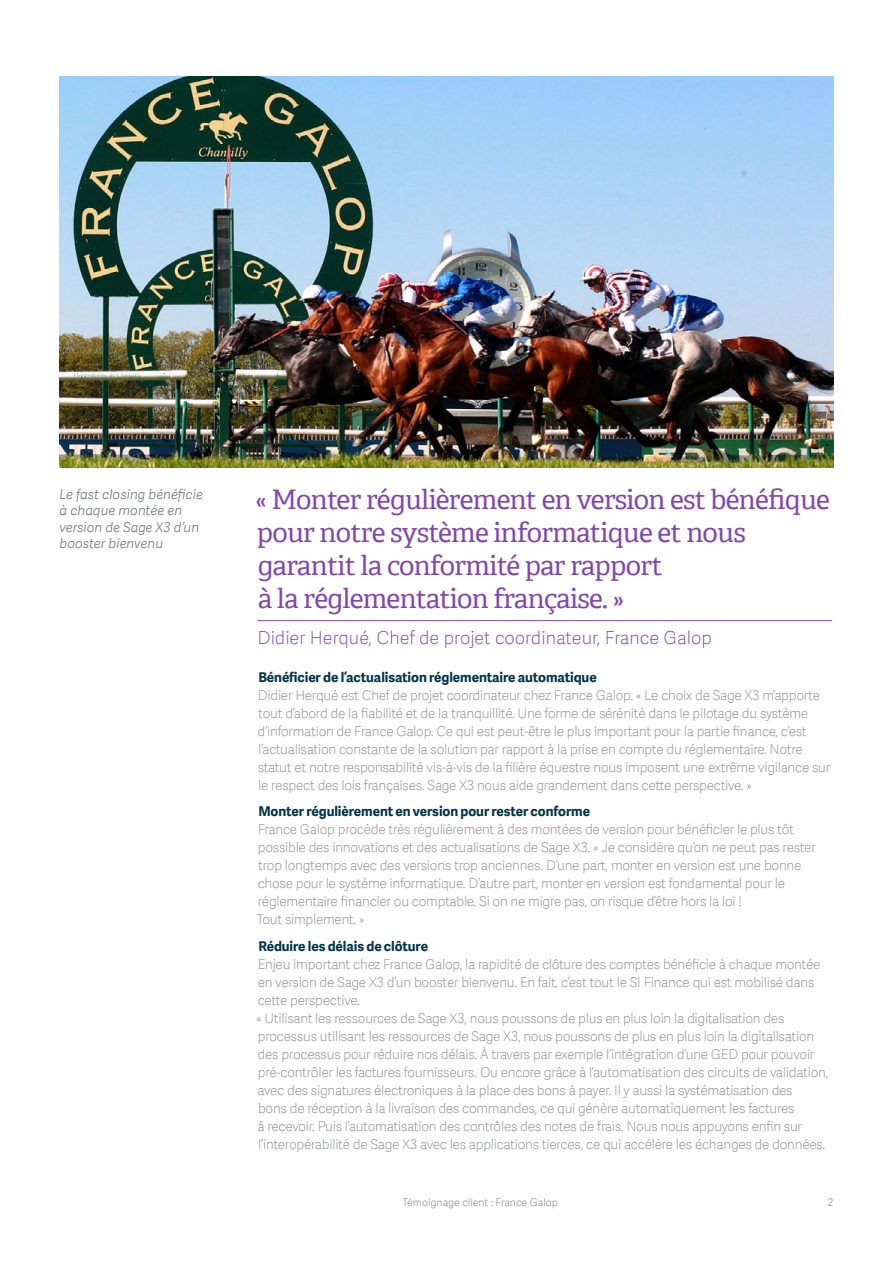
<style>
.page{position:relative;width:893px;height:1263px;background:#fff}
.page>*{position:absolute;margin:0;border:0;box-sizing:border-box;transform-origin:0 0}
.t1{font:27px/33px "Adelle SAGE";letter-spacing:-.025em;color:#8246af}
.t2{font:18px "Adelle Sans SAGE Th";color:#8246af}
.t3{font:13.5px/18px "Adelle Sans SAGE Th";letter-spacing:-.02em;color:#888b8d}
.t4{font:700 13.5px "Adelle Sans SAGE";letter-spacing:-.005em;color:#003349}
.t5{font:italic 13.5px/16.2px "Adelle Sans SAGE Lt";color:#75787b}
.t6{font:10.5px "Adelle Sans SAGE Th";color:#75787b}
.t7{font:10.5px "Adelle Sans SAGE Lt";color:#888b8d}
</style>
<div class="page">
<img style="left:60px;top:77px;width:774px;height:391px">
<hr style="left:258px;top:620px;width:574px;height:1px;background:#8246af">
<p class="t5" style="left:60px;top:486px;width:145px">Le fast closing bénéficie à chaque montée en version de Sage X3 d’un booster bienvenu</p>
<h1 class="t1" style="left:255px;top:482px;width:576px">« Monter régulièrement en version est bénéfique pour notre système informatique et nous garantit la conformité par rapport<br>à la réglementation française. »</h1>
<h2 class="t2" style="left:257px;top:625px;width:456px">Didier Herqué, Chef de projet coordinateur, France Galop</h2>
<p class="t4" style="left:258px;top:667px;width:340px">Bénéficier de l’actualisation réglementaire automatique</p>
<p class="t3" style="left:258px;top:686px;width:574px">Didier Herqué est Chef de projet coordinateur chez France Galop. « Le choix de Sage X3 m’apporte tout d’abord de la fiabilité et de la tranquillité. Une forme de sérénité dans le pilotage du système d’information de France Galop. Ce qui est peut-être le plus important pour la partie finance, c’est l’actualisation constante de la solution par rapport à la prise en compte du réglementaire. Notre statut et notre responsabilité vis-à-vis de la filière équestre nous imposent une extrême vigilance sur le respect des lois françaises. Sage X3 nous aide grandement dans cette perspective. »</p>
<p class="t4" style="left:258px;top:802px;width:333px">Monter régulièrement en version pour rester conforme</p>
<p class="t3" style="left:257px;top:820px;width:561px">France Galop procède très régulièrement à des montées de version pour bénéficier le plus tôt possible des innovations et des actualisations de Sage X3. « Je considère qu’on ne peut pas rester trop longtemps avec des versions trop anciennes. D’une part, monter en version est une bonne chose pour le système informatique. D’autre part, monter en version est fondamental pour le réglementaire financier ou comptable. Si on ne migre pas, on risque d’être hors la loi !<br>Tout simplement. »</p>
<p class="t4" style="left:258px;top:936px;width:171px">Réduire les délais de clôture</p>
<p class="t3" style="left:256px;top:955px;width:574px">Enjeu important chez France Galop, la rapidité de clôture des comptes bénéficie à chaque montée en version de Sage X3 d’un booster bienvenu. En fait, c’est tout le SI Finance qui est mobilisé dans cette perspective.<br>« Utilisant les ressources de Sage X3, nous poussons de plus en plus loin la digitalisation des processus utilisant les ressources de Sage X3, nous poussons de plus en plus loin la digitalisation des processus pour réduire nos délais. À travers par exemple l’intégration d’une GED pour pouvoir pré-contrôler les factures fournisseurs. Ou encore grâce à l’automatisation des circuits de validation, avec des signatures électroniques à la place des bons à payer. Il y aussi la systématisation des<br>bons de réception à la livraison des commandes, ce qui génère automatiquement les factures<br>à recevoir. Puis l’automatisation des contrôles des notes de frais. Nous nous appuyons enfin sur l’interopérabilité de Sage X3 avec les applications tierces, ce qui accélère les échanges de données.</p>
<p class="t6" style="left:403px;top:1195px;width:157px">Témoignage client : France Galop</p>
<p class="t7" style="left:828px;top:1195px;width:7px">2</p>
</div>
